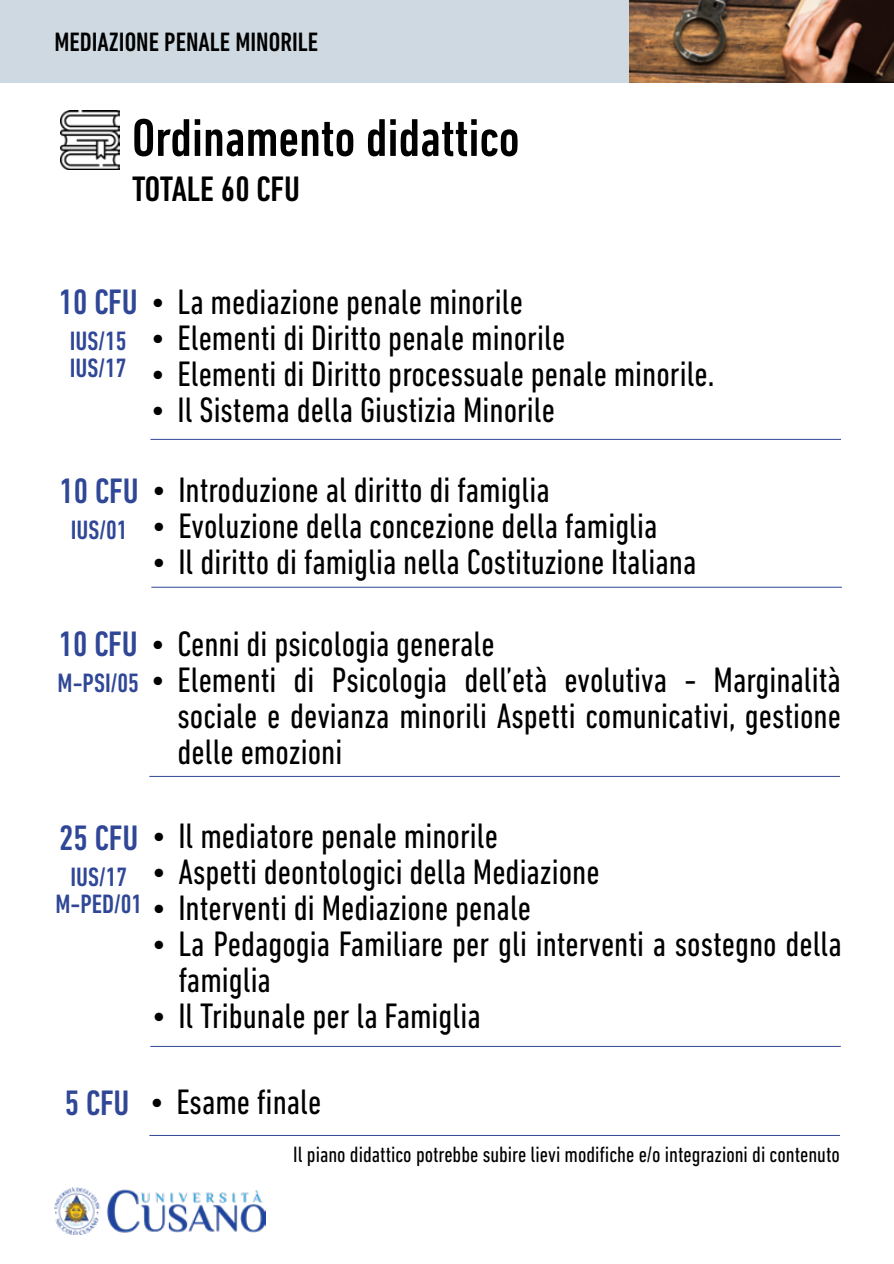
<style>
.page{position:relative;width:894px;height:1264px;background:#fff}
.page>*{position:absolute;margin:0;border:0;box-sizing:border-box;transform-origin:0 0}
.t1{font:500 condensed 54px "DIN Next LT Pro";color:#000}
.t2{font:condensed 36px/36px "DIN Next LT Pro";color:#000;text-align:justify}
.t3{font:500 condensed 36px "DIN Next LT Pro";color:#000}
.t4{font:500 condensed 27px/27px "DIN Next LT Pro";color:#2f4796}
.t5{font:500 condensed 27px "DIN Next LT Pro";color:#000}
.t6{font:condensed 22.5px "DIN Next LT Pro";color:#000}
.s1{font-weight:500;color:#2f4796}
</style>
<div class="page">
<img style="left:54px;top:1187px;width:211px;height:47px">
<div style="left:0;top:0;width:893px;height:83px;background:#ced9e2"></div>
<img style="left:60px;top:111px;width:59px;height:58px">
<hr style="left:149px;top:776px;width:690px;height:1px;background:#304696">
<hr style="left:151px;top:587px;width:690px;height:1px;background:#304696">
<hr style="left:150px;top:439px;width:690px;height:1px;background:#304696">
<img style="left:630px;top:0;width:263px;height:83px">
<hr style="left:150px;top:1045px;width:690px;height:1px;background:#304696">
<hr style="left:149px;top:1134px;width:690px;height:1px;background:#304696">
<p class="t5" style="left:54px;top:26px;width:265px">MEDIAZIONE PENALE MINORILE</p>
<h1 class="t1" style="left:132px;top:107px;width:389px">Ordinamento didattico</h1>
<p class="t3" style="left:132px;top:168px;width:169px">TOTALE 60 CFU</p>
<p class="t2" style="left:59px;top:283px;width:466px"><span class="s1">10 CFU</span> • La mediazione penale minorile</p>
<p class="t2" style="left:150px;top:319px;width:416px">• Elementi di Diritto penale minorile</p>
<p class="t2" style="left:150px;top:355px;width:565px">• Elementi di Diritto processuale penale minorile.</p>
<p class="t2" style="left:150px;top:391px;width:406px">• Il Sistema della Giustizia Minorile</p>
<p class="t4" style="left:70px;top:327px;width:58px">IUS/15<br>IUS/17</p>
<p class="t2" style="left:60px;top:471px;width:491px"><span class="s1">10 CFU</span> • Introduzione al diritto di famiglia</p>
<p class="t4" style="left:71px;top:516px;width:58px">IUS/01</p>
<p class="t2" style="left:151px;top:507px;width:507px">• Evoluzione della concezione della famiglia</p>
<p class="t2" style="left:151px;top:543px;width:546px">• Il diritto di famiglia nella Costituzione Italiana</p>
<p class="t2" style="left:59px;top:625px;width:437px"><span class="s1">10 CFU</span> • Cenni di psicologia generale</p>
<p class="t2" style="left:177px;top:661px;width:665px;text-indent:-27px">• Elementi di Psicologia dell’età evolutiva - Marginalità sociale e devianza minorili Aspetti comunicativi, gestione delle emozioni</p>
<p class="t4" style="left:58px;top:669px;width:83px">M-PSI/05</p>
<p class="t2" style="left:59px;top:817px;width:440px"><span class="s1">25 CFU</span> • Il mediatore penale minorile</p>
<p class="t2" style="left:151px;top:853px;width:449px">• Aspetti deontologici della Mediazione</p>
<p class="t2" style="left:151px;top:889px;width:381px">• Interventi di Mediazione penale</p>
<p class="t2" style="left:178px;top:925px;width:665px;text-indent:-27px">• La Pedagogia Familiare per gli interventi a sostegno della famiglia</p>
<p class="t2" style="left:151px;top:997px;width:331px">• Il Tribunale per la Famiglia</p>
<p class="t4" style="left:55px;top:863px;width:88px;text-align:center">IUS/17<br>M-PED/01</p>
<p class="t2" style="left:65px;top:1083px;width:258px"><span class="s1">5 CFU</span> • Esame finale</p>
<p class="t6" style="left:293px;top:1141px;width:548px">Il piano didattico potrebbe subire lievi modifiche e/o integrazioni di contenuto</p>
</div>
